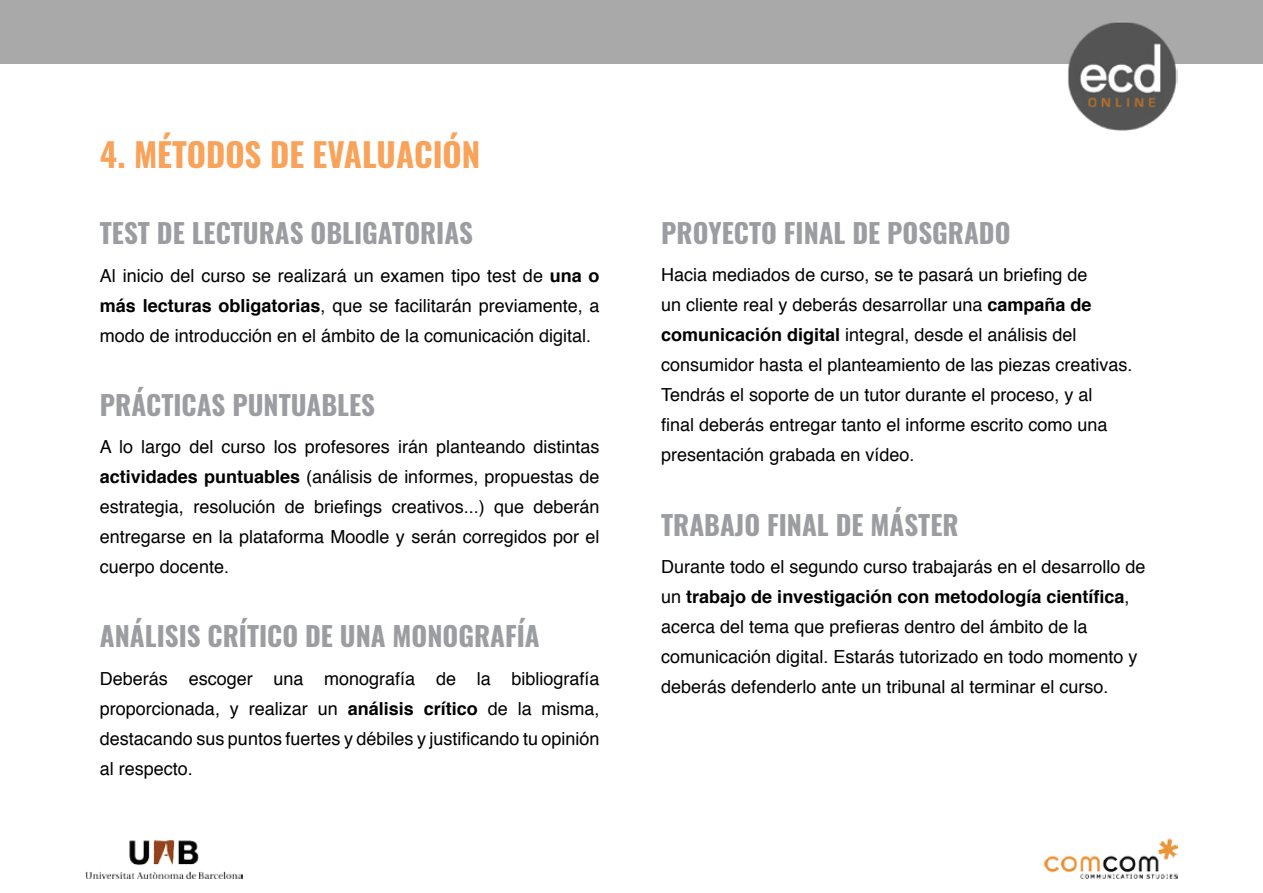
<style>
.page{position:relative;width:1263px;height:893px;background:#fff}
.page>*{position:absolute;margin:0;border:0;box-sizing:border-box;transform-origin:0 0}
.t1{font:700 33px "Oswald";color:#f9a25a}
.t2{font:700 27px "Oswald";color:#9b9da0}
.t3{font:18px/30px "Helvetica";color:#000;text-align:justify}
.s1{font-weight:700}
</style>
<div class="page">
<div style="left:0;top:0;width:1263px;height:64px;background:#a9a9a9"></div>
<img style="left:85px;top:841px;width:157px;height:37px">
<img style="left:1045px;top:838px;width:133px;height:40px">
<img style="left:1068px;top:22px;width:110px;height:109px">
<h1 class="t1" style="left:100px;top:131px;width:382px">4. MÉTODOS DE EVALUACIÓN</h1>
<h2 class="t2" style="left:100px;top:215px;width:375px">TEST DE LECTURAS OBLIGATORIAS</h2>
<p class="t3" style="left:100px;top:261px;width:501px">Al inicio del curso se realizará un examen tipo test de <span class="s1">una o más lecturas obligatorias</span>, que se facilitarán previamente, a modo de introducción en el ámbito de la comunicación digital.</p>
<h2 class="t2" style="left:100px;top:386px;width:277px">PRÁCTICAS PUNTUABLES</h2>
<p class="t3" style="left:100px;top:432px;width:501px">A lo largo del curso los profesores irán planteando distintas <span class="s1">actividades puntuables</span> (análisis de informes, propuestas de estrategia, resolución de briefings creativos...) que deberán entregarse en la plataforma Moodle y serán corregidos por el cuerpo docente.</p>
<h2 class="t2" style="left:100px;top:618px;width:441px">ANÁLISIS CRÍTICO DE UNA MONOGRAFÍA</h2>
<p class="t3" style="left:100px;top:664px;width:501px">Deberás escoger una monografía de la bibliografía proporcionada, y realizar un <span class="s1">análisis crítico</span> de la misma, destacando sus puntos fuertes y débiles y justificando tu opinión al respecto.</p>
<h2 class="t2" style="left:661px;top:215px;width:351px">PROYECTO FINAL DE POSGRADO</h2>
<p class="t3" style="left:661px;top:261px;width:473px;text-align:left">Hacia mediados de curso, se te pasará un briefing de<br>un cliente real y deberás desarrollar una <span class="s1">campaña de comunicación digital</span> integral, desde el análisis del consumidor hasta el planteamiento de las piezas creativas.<br>Tendrás el soporte de un tutor durante el proceso, y al<br>final deberás entregar tanto el informe escrito como una presentación grabada en vídeo.</p>
<h2 class="t2" style="left:661px;top:506px;width:299px">TRABAJO FINAL DE MÁSTER</h2>
<p class="t3" style="left:661px;top:552px;width:486px;text-align:left">Durante todo el segundo curso trabajarás en el desarrollo de un <span class="s1">trabajo de investigación con metodología científica</span>, acerca del tema que prefieras dentro del ámbito de la comunicación digital. Estarás tutorizado en todo momento y deberás defenderlo ante un tribunal al terminar el curso.</p>
</div>
